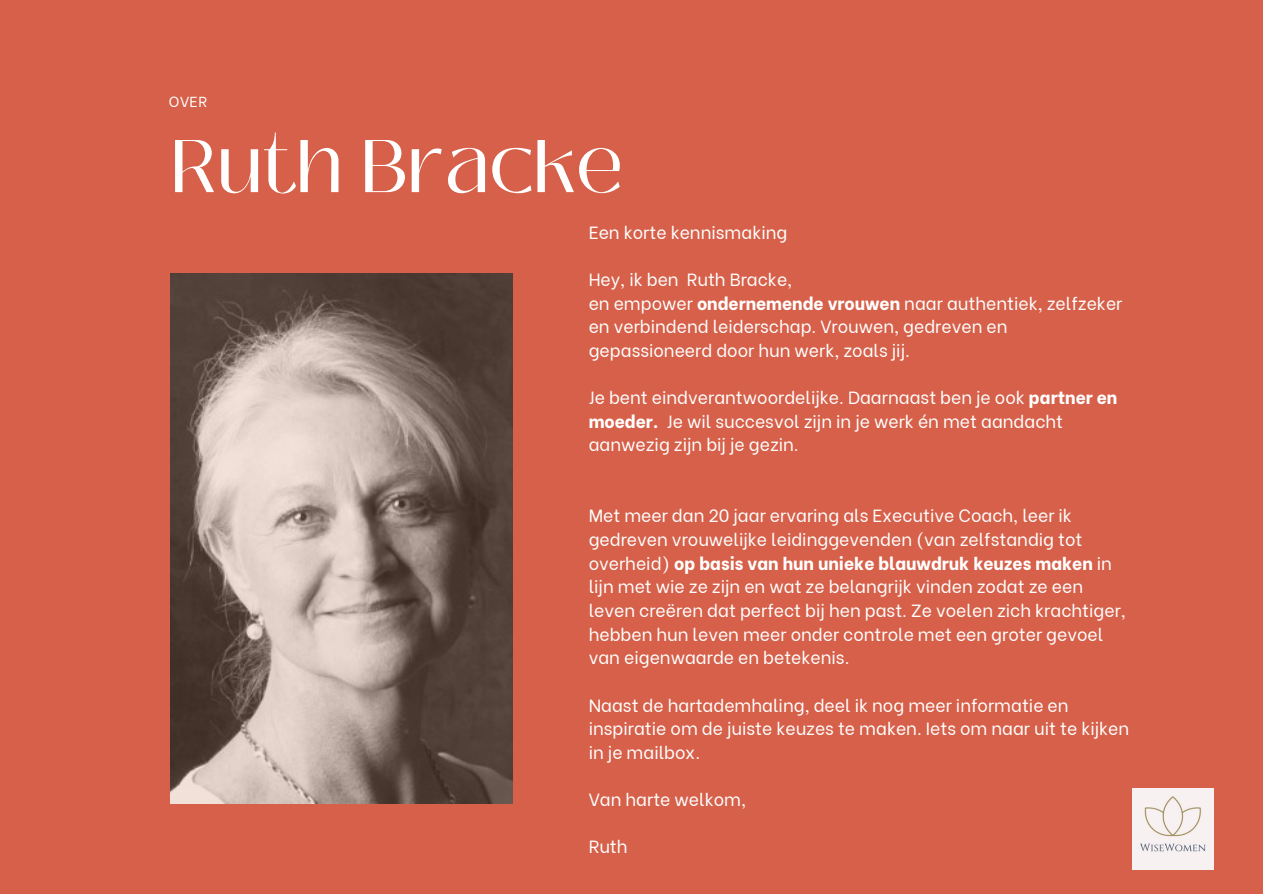
<style>
.page{position:relative;width:1263px;height:894px;background:#fff}
.page>*{position:absolute;margin:0;border:0;box-sizing:border-box;transform-origin:0 0}
.t1{font:74.25px "Black Mango";color:#fff}
.t2{font:17.55px/23.5px "Be Vietnam";color:#fff}
.t3{font:14.55px "Be Vietnam";color:#fff}
.s1{font-weight:800}
</style>
<div class="page">
<div style="left:0;top:0;width:1263px;height:893px;background:#d66049"></div>
<img style="left:170px;top:273px;width:342px;height:530px">
<img style="left:1133px;top:788px;width:81px;height:80px">
<p class="t3" style="left:169px;top:90px;width:40px">OVER</p>
<p class="t1" style="left:170px;top:110px;width:454px">Ruth Bracke</p>
<p class="t2" style="left:589px;top:219px;width:200px">Een korte kennismaking</p>
<p class="t2" style="left:589px;top:266px;width:205px">Hey, ik ben Ruth Bracke,</p>
<p class="t2" style="left:589px;top:289px;width:535px">en empower <span class="s1">ondernemende vrouwen</span> naar authentiek, zelfzeker en verbindend leiderschap. Vrouwen, gedreven en gepassioneerd door hun werk, zoals jij.</p>
<p class="t2" style="left:589px;top:384px;width:530px">Je bent eindverantwoordelijke. Daarnaast ben je ook <span class="s1">partner en moeder.</span> Je wil succesvol zijn in je werk én met aandacht aanwezig zijn bij je gezin.</p>
<p class="t2" style="left:589px;top:502px;width:539px">Met meer dan 20 jaar ervaring als Executive Coach, leer ik gedreven vrouwelijke leidinggevenden (van zelfstandig tot overheid) <span class="s1">op basis van hun unieke blauwdruk keuzes maken</span> in lijn met wie ze zijn en wat ze belangrijk vinden zodat ze een leven creëren dat perfect bij hen past. Ze voelen zich krachtiger, hebben hun leven meer onder controle met een groter gevoel van eigenwaarde en betekenis.</p>
<p class="t2" style="left:589px;top:691px;width:542px">Naast de hartademhaling, deel ik nog meer informatie en inspiratie om de juiste keuzes te maken. Iets om naar uit te kijken in je mailbox.</p>
<p class="t2" style="left:589px;top:785px;width:159px">Van harte welkom,</p>
<p class="t2" style="left:589px;top:833px;width:40px">Ruth</p>
</div>
